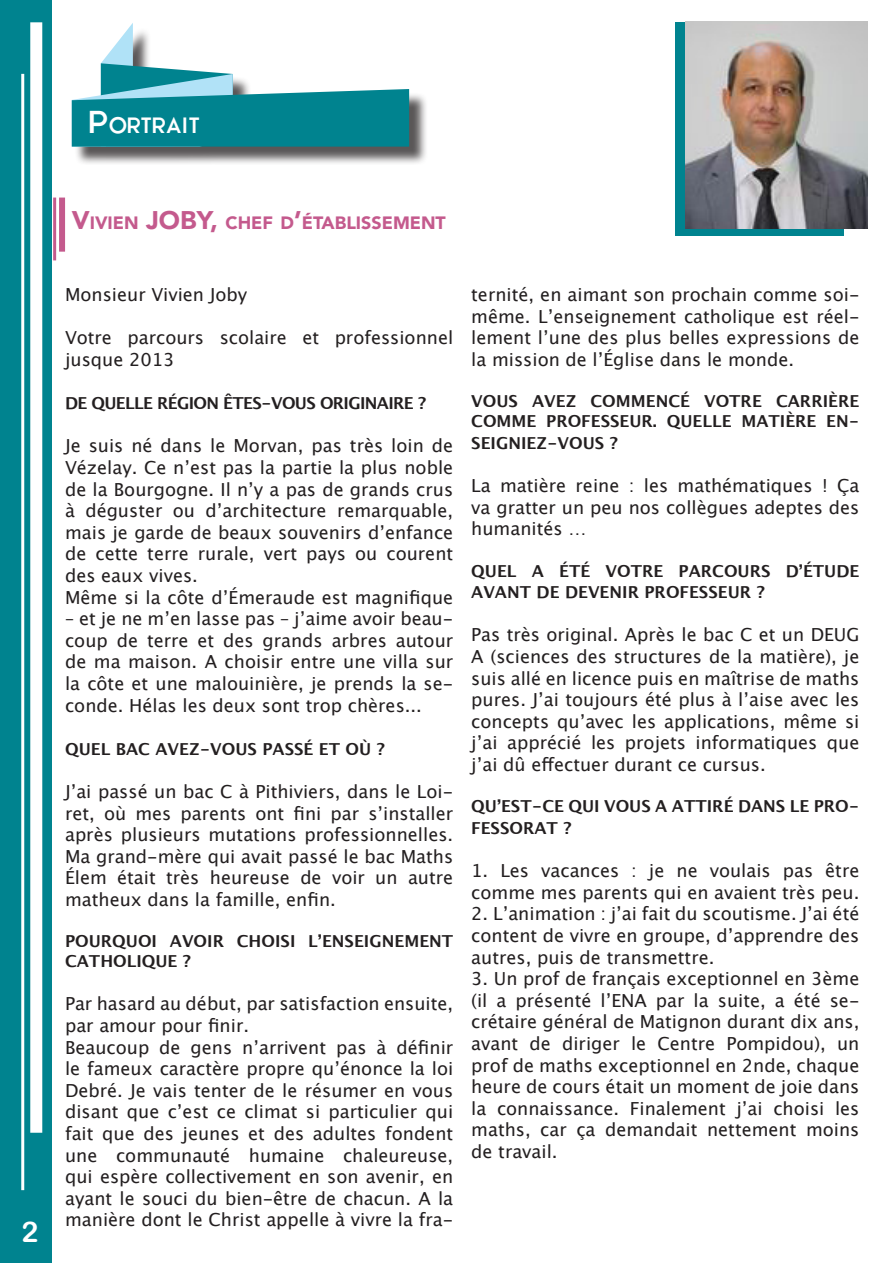
<style>
.page{position:relative;width:893px;height:1263px;background:#fff}
.page>*{position:absolute;margin:0;border:0;box-sizing:border-box;transform-origin:0 0}
.t1{font:28.5px "Arial Rounded MT Bold";color:#fff}
.t2{font:900 22.05px "Zeronero";letter-spacing:-.02em;color:#fff}
.t3{font:18px/21.6px "Lucida Grande";color:#231f20;text-align:justify}
.t4{font:900 17.85px "Avenir";color:#c45a8d}
.t5{font:700 16.5px/19.8px "Lucida Grande";color:#231f20}
.t6{font:700 16.5px "Lucida Grande";letter-spacing:-.04em;color:#231f20}
.s1{font-size:31.5px}
.s2{font-size:25.5px}
</style>
<div class="page">
<div style="left:0;top:0;width:51px;height:1197px;background:#00838f"></div>
<div style="left:30px;top:22px;width:12px;height:1111px;background:#fff"></div>
<hr style="left:21px;top:74px;width:3px;height:1116px;background:#fff">
<div style="left:0;top:1197px;width:51px;height:66px;background:#00838f"></div>
<div style="left:675px;top:23px;width:168px;height:213px;background:#00838f"></div>
<hr style="left:53px;top:198px;width:3px;height:62px;background:#c45a8d">
<div style="left:59px;top:198px;width:6px;height:54px;background:#c45a8d"></div>
<img style="left:685px;top:22px;width:182px;height:206px">
<div style="left:74px;top:27px;width:354px;height:138px;background:#231f20;opacity:.75"></div>
<svg style="left:72px;top:23px;width:337px;height:124px"></svg>
<p class="t2" style="left:88px;top:112px;width:113px"><span class="s1">P</span>ORTRAIT</p>
<p class="t1" style="left:21px;top:1215px;width:18px">2</p>
<p class="t4" style="left:72px;top:207px;width:376px"><span class="s2">V</span>IVIEN <span class="s2">JOBY,</span> CHEF D<span class="s2">’</span>ÉTABLISSEMENT</p>
<p class="t3" style="left:65px;top:284px;width:184px">Monsieur Vivien Joby</p>
<p class="t3" style="left:65px;top:327px;width:390px">Votre parcours scolaire et professionnel jusque 2013</p>
<p class="t6" style="left:65px;top:390px;width:363px">DE QUELLE RÉGION ÊTES-VOUS ORIGINAIRE ?</p>
<p class="t3" style="left:65px;top:435px;width:390px">Je suis né dans le Morvan, pas très loin de Vézelay. Ce n’est pas la partie la plus noble de la Bourgogne. Il n’y a pas de grands crus à déguster ou d’architecture remarquable, mais je garde de beaux souvenirs d’enfance de cette terre rurale, vert pays ou courent des eaux vives.</p>
<p class="t3" style="left:65px;top:586px;width:390px">Même si la côte d’Émeraude est magnifique</p>
<p class="t3" style="left:65px;top:608px;width:390px">– et je ne m’en lasse pas – j’aime avoir beau&shy;coup de terre et des grands arbres autour de ma maison. A choisir entre une villa sur la côte et une malouinière, je prends la se&shy;conde. Hélas les deux sont trop chères...</p>
<p class="t5" style="left:65px;top:739px;width:321px">QUEL BAC AVEZ-VOUS PASSÉ ET OÙ ?</p>
<p class="t3" style="left:65px;top:781px;width:390px">J’ai passé un bac C à Pithiviers, dans le Loi&shy;ret, où mes parents ont fini par s’installer après plusieurs mutations professionnelles.<br>Ma grand-mère qui avait passé le bac Maths Élem était très heureuse de voir un autre matheux dans la famille, enfin.</p>
<p class="t5" style="left:65px;top:931px;width:390px">POURQUOI AVOIR CHOISI L’ENSEIGNEMENT<br>CATHOLIQUE ?</p>
<p class="t3" style="left:65px;top:993px;width:390px">Par hasard au début, par satisfaction ensuite, par amour pour finir.</p>
<p class="t3" style="left:65px;top:1036px;width:390px">Beaucoup de gens n’arrivent pas à définir le fameux caractère propre qu’énonce la loi Debré. Je vais tenter de le résumer en vous disant que c’est ce climat si particulier qui fait que des jeunes et des adultes fondent une communauté humaine chaleureuse, qui espère collectivement en son avenir, en ayant le souci du bien-être de chacun. A la manière dont le Christ appelle à vivre la fra-</p>
<p class="t3" style="left:471px;top:284px;width:390px">ternité, en aimant son prochain comme soi&shy;même. L’enseignement catholique est réel&shy;lement l’une des plus belles expressions de la mission de l’Église dans le monde.</p>
<p class="t5" style="left:471px;top:391px;width:390px">VOUS AVEZ COMMENCÉ VOTRE CARRIÈRE<br>COMME PROFESSEUR. QUELLE MATIÈRE EN-</p>
<p class="t5" style="left:471px;top:433px;width:148px">SEIGNIEZ-VOUS ?</p>
<p class="t3" style="left:471px;top:475px;width:390px">La matière reine : les mathématiques ! Ça va gratter un peu nos collègues adeptes des humanités …</p>
<p class="t5" style="left:471px;top:560px;width:390px;line-height:21.6px">QUEL A ÉTÉ VOTRE PARCOURS D’ÉTUDE<br>AVANT DE DEVENIR PROFESSEUR ?</p>
<p class="t3" style="left:471px;top:624px;width:390px">Pas très original. Après le bac C et un DEUG A (sciences des structures de la matière), je suis allé en licence puis en maîtrise de maths pures. J’ai toujours été plus à l’aise avec les concepts qu’avec les applications, même si j’ai apprécié les projets informatiques que j’ai dû effectuer durant ce cursus.</p>
<p class="t5" style="left:471px;top:795px;width:390px;line-height:21.6px">QU’EST-CE QUI VOUS A ATTIRÉ DANS LE PRO-<br>FESSORAT ?</p>
<p class="t3" style="left:471px;top:860px;width:390px">1. Les vacances : je ne voulais pas être comme mes parents qui en avaient très peu.</p>
<p class="t3" style="left:471px;top:903px;width:390px">2. L’animation : j’ai fait du scoutisme. J’ai été content de vivre en groupe, d’apprendre des autres, puis de transmettre.</p>
<p class="t3" style="left:471px;top:968px;width:390px">3. Un prof de français exceptionnel en 3ème (il a présenté l’ENA par la suite, a été se&shy;crétaire général de Matignon durant dix ans, avant de diriger le Centre Pompidou), un prof de maths exceptionnel en 2nde, chaque heure de cours était un moment de joie dans la connaissance. Finalement j’ai choisi les maths, car ça demandait nettement moins de travail.</p>
</div>
